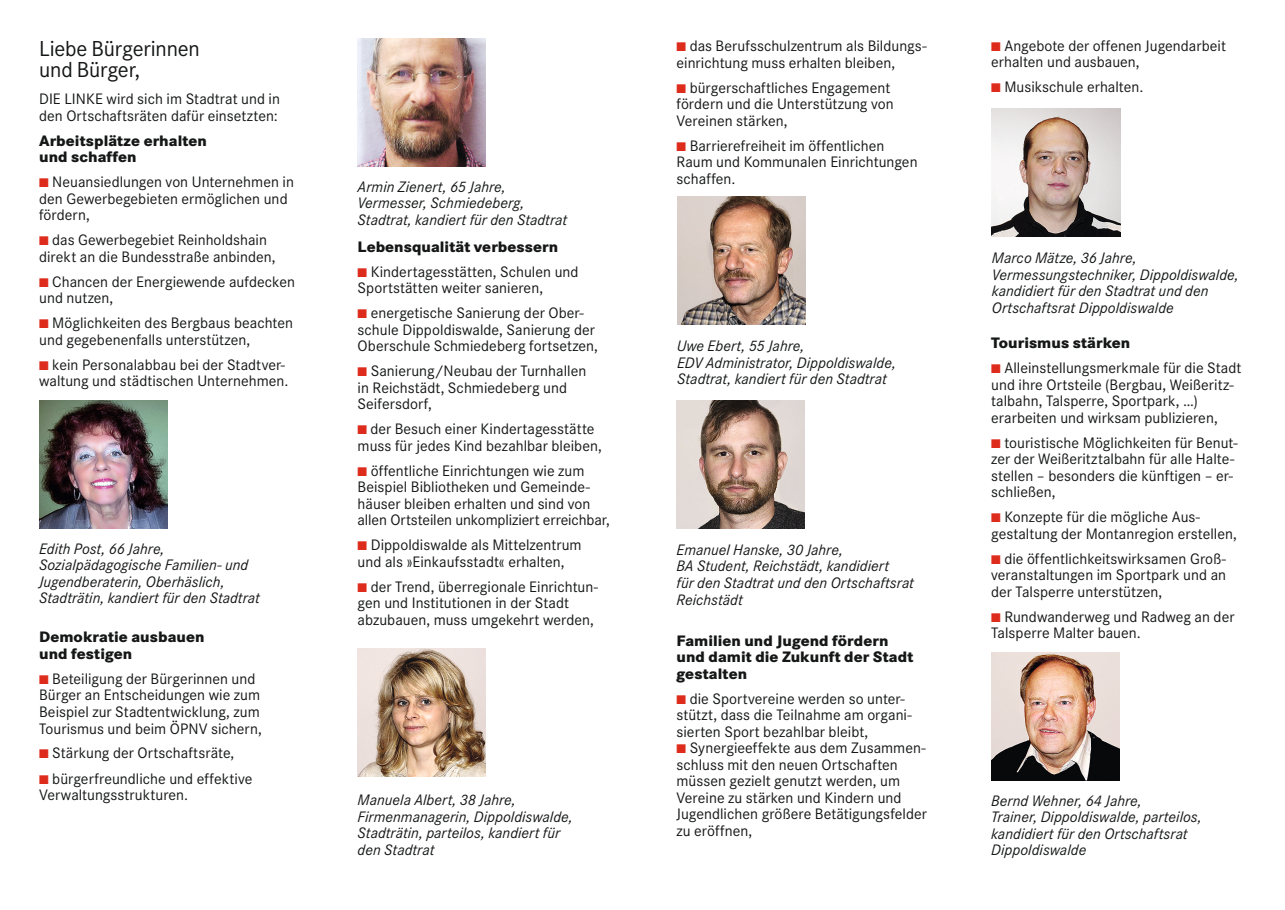
<style>
.page{position:relative;width:1285px;height:910px;background:#fff}
.page>*{position:absolute;margin:0;border:0;box-sizing:border-box;transform-origin:0 0}
.t1{font:22.5px/21px "Corporate S";letter-spacing:-.01em;color:#151616}
.t2{font:15.75px/16.5px "Corporate S";color:#151616}
.t3{font:italic 15.75px/16.5px "Corporate S";color:#151616}
.t4{font:800 15.75px/16.5px "Corporate S";letter-spacing:.005em;color:#151616}
.s1{color:#dd2b1c}
</style>
<div class="page">
<img style="left:39px;top:400px;width:128px;height:128px">
<img style="left:357px;top:648px;width:128px;height:128px">
<img style="left:357px;top:38px;width:128px;height:128px">
<img style="left:677px;top:197px;width:128px;height:128px">
<img style="left:676px;top:401px;width:128px;height:128px">
<img style="left:991px;top:109px;width:128px;height:128px">
<img style="left:991px;top:652px;width:128px;height:128px">
<h1 class="t1" style="left:39px;top:38px;width:162px">Liebe Bürgerinnen und Bürger,</h1>
<p class="t2" style="left:39px;top:91px;width:242px">DIE LINKE wird sich im Stadtrat und in den Ortschaftsräten dafür einsetzten:</p>
<p class="t4" style="left:39px;top:133px;width:169px">Arbeitsplätze erhalten und schaffen</p>
<p class="t2" style="left:39px;top:174px;width:256px"><span class="s1">■</span> Neuansiedlungen von Unternehmen in den Gewerbegebieten ermöglichen und fördern,</p>
<p class="t2" style="left:39px;top:232px;width:238px"><span class="s1">■</span> das Gewerbegebiet Reinholdshain direkt an die Bundesstraße anbinden,</p>
<p class="t2" style="left:39px;top:274px;width:257px"><span class="s1">■</span> Chancen der Energiewende aufdecken und nutzen,</p>
<p class="t2" style="left:39px;top:315px;width:255px"><span class="s1">■</span> Möglichkeiten des Bergbaus beachten und gegebenenfalls unterstützen,</p>
<p class="t2" style="left:39px;top:357px;width:251px"><span class="s1">■</span> kein Personalabbau bei der Stadtver&shy;waltung und städtischen Unternehmen.</p>
<p class="t3" style="left:39px;top:540px;width:222px">Edith Post, 66 Jahre,<br>Sozialpädagogische Familien- und<br>Jugendberaterin, Oberhäslich,<br>Stadträtin, kandiert für den Stadtrat</p>
<p class="t4" style="left:39px;top:629px;width:167px">Demokratie ausbauen und festigen</p>
<p class="t2" style="left:39px;top:671px;width:224px"><span class="s1">■</span> Beteiligung der Bürgerinnen und Bürger an Entscheidungen wie zum Beispiel zur Stadtentwicklung, zum Tourismus und beim ÖPNV sichern,</p>
<p class="t2" style="left:39px;top:745px;width:197px"><span class="s1">■</span> Stärkung der Ortschaftsräte,</p>
<p class="t2" style="left:39px;top:770px;width:215px"><span class="s1">■</span> bürgerfreundliche und effektive<br>Verwaltungsstrukturen.</p>
<p class="t3" style="left:357px;top:178px;width:211px">Armin Zienert, 65 Jahre,<br>Vermesser, Schmiedeberg,<br>Stadtrat, kandiert für den Stadtrat</p>
<p class="t4" style="left:357px;top:239px;width:202px">Lebensqualität verbessern</p>
<p class="t2" style="left:357px;top:264px;width:222px"><span class="s1">■</span> Kindertagesstätten, Schulen und<br>Sportstätten weiter sanieren,</p>
<p class="t2" style="left:357px;top:305px;width:242px"><span class="s1">■</span> energetische Sanierung der Ober&shy;schule Dippoldiswalde, Sanierung der<br>Oberschule Schmiedeberg fortsetzen,</p>
<p class="t2" style="left:357px;top:363px;width:230px"><span class="s1">■</span> Sanierung/Neubau der Turnhallen in Reichstädt, Schmiedeberg und<br>Seifersdorf,</p>
<p class="t2" style="left:357px;top:421px;width:246px"><span class="s1">■</span> der Besuch einer Kindertagesstätte muss für jedes Kind bezahlbar bleiben,</p>
<p class="t2" style="left:357px;top:463px;width:254px"><span class="s1">■</span> öffentliche Einrichtungen wie zum Beispiel Bibliotheken und Gemeinde&shy;häuser bleiben erhalten und sind von allen Ortsteilen unkompliziert erreichbar,</p>
<p class="t2" style="left:357px;top:537px;width:225px"><span class="s1">■</span> Dippoldiswalde als Mittelzentrum und als »Einkaufsstadt« erhalten,</p>
<p class="t2" style="left:357px;top:579px;width:242px"><span class="s1">■</span> der Trend, überregionale Einrichtun&shy;gen und Institutionen in der Stadt abzubauen, muss umgekehrt werden,</p>
<p class="t3" style="left:357px;top:792px;width:217px">Manuela Albert, 38 Jahre,<br>Firmenmanagerin, Dippoldiswalde,<br>Stadträtin, parteilos, kandiert für den Stadtrat</p>
<p class="t2" style="left:676px;top:38px;width:251px"><span class="s1">■</span> das Berufsschulzentrum als Bildungs&shy;einrichtung muss erhalten bleiben,</p>
<p class="t2" style="left:676px;top:79px;width:219px"><span class="s1">■</span> bürgerschaftliches Engagement fördern und die Unterstützung von<br>Vereinen stärken,</p>
<p class="t2" style="left:676px;top:137px;width:242px"><span class="s1">■</span> Barrierefreiheit im öffentlichen<br>Raum und Kommunalen Einrichtungen schaffen.</p>
<p class="t3" style="left:677px;top:338px;width:220px">Uwe Ebert, 55 Jahre,<br>EDV Administrator, Dippoldiswalde,<br>Stadtrat, kandiert für den Stadtrat</p>
<p class="t3" style="left:676px;top:542px;width:239px">Emanuel Hanske, 30 Jahre,<br>BA Student, Reichstädt, kandidiert<br>für den Stadtrat und den Ortschaftsrat<br>Reichstädt</p>
<p class="t4" style="left:676px;top:632px;width:238px">Familien und Jugend fördern und damit die Zukunft der Stadt gestalten</p>
<p class="t2" style="left:676px;top:690px;width:236px"><span class="s1">■</span> die Sportvereine werden so unter&shy;stützt, dass die Teilnahme am organi&shy;sierten Sport bezahlbar bleibt,</p>
<p class="t2" style="left:676px;top:740px;width:252px"><span class="s1">■</span> Synergieeffekte aus dem Zusammen&shy;schluss mit den neuen Ortschaften müssen gezielt genutzt werden, um<br>Vereine zu stärken und Kindern und<br>Jugendlichen größere Betätigungsfelder zu eröffnen,</p>
<p class="t2" style="left:990px;top:37px;width:236px"><span class="s1">■</span> Angebote der offenen Jugendarbeit erhalten und ausbauen,</p>
<p class="t2" style="left:990px;top:79px;width:154px"><span class="s1">■</span> Musikschule erhalten.</p>
<p class="t3" style="left:991px;top:250px;width:248px">Marco Mätze, 36 Jahre, Vermessungstechniker, Dippoldiswalde, kandidiert für den Stadtrat und den Ortschaftsrat Dippoldiswalde</p>
<p class="t4" style="left:990px;top:335px;width:141px">Tourismus stärken</p>
<p class="t2" style="left:990px;top:360px;width:252px"><span class="s1">■</span> Alleinstellungsmerkmale für die Stadt und ihre Ortsteile (Bergbau, Weißeritz&shy;talbahn, Talsperre, Sportpark, …) erarbeiten und wirksam publizieren,</p>
<p class="t2" style="left:990px;top:435px;width:248px"><span class="s1">■</span> touristische Möglichkeiten für Benut&shy;zer der Weißeritztalbahn für alle Halte&shy;stellen – besonders die künftigen – er&shy;schließen,</p>
<p class="t2" style="left:990px;top:509px;width:247px"><span class="s1">■</span> Konzepte für die mögliche Aus&shy;gestaltung der Montanregion erstellen,</p>
<p class="t2" style="left:990px;top:551px;width:236px;text-align:justify"><span class="s1">■</span> die öffentlichkeitswirksamen Groß&shy;veranstaltungen im Sportpark und an der Talsperre unterstützen,</p>
<p class="t2" style="left:990px;top:609px;width:245px"><span class="s1">■</span> Rundwanderweg und Radweg an der<br>Talsperre Malter bauen.</p>
<p class="t3" style="left:990px;top:792px;width:212px">Bernd Wehner, 64 Jahre,<br>Trainer, Dippoldiswalde, parteilos, kandidiert für den Ortschaftsrat<br>Dippoldiswalde</p>
</div>
